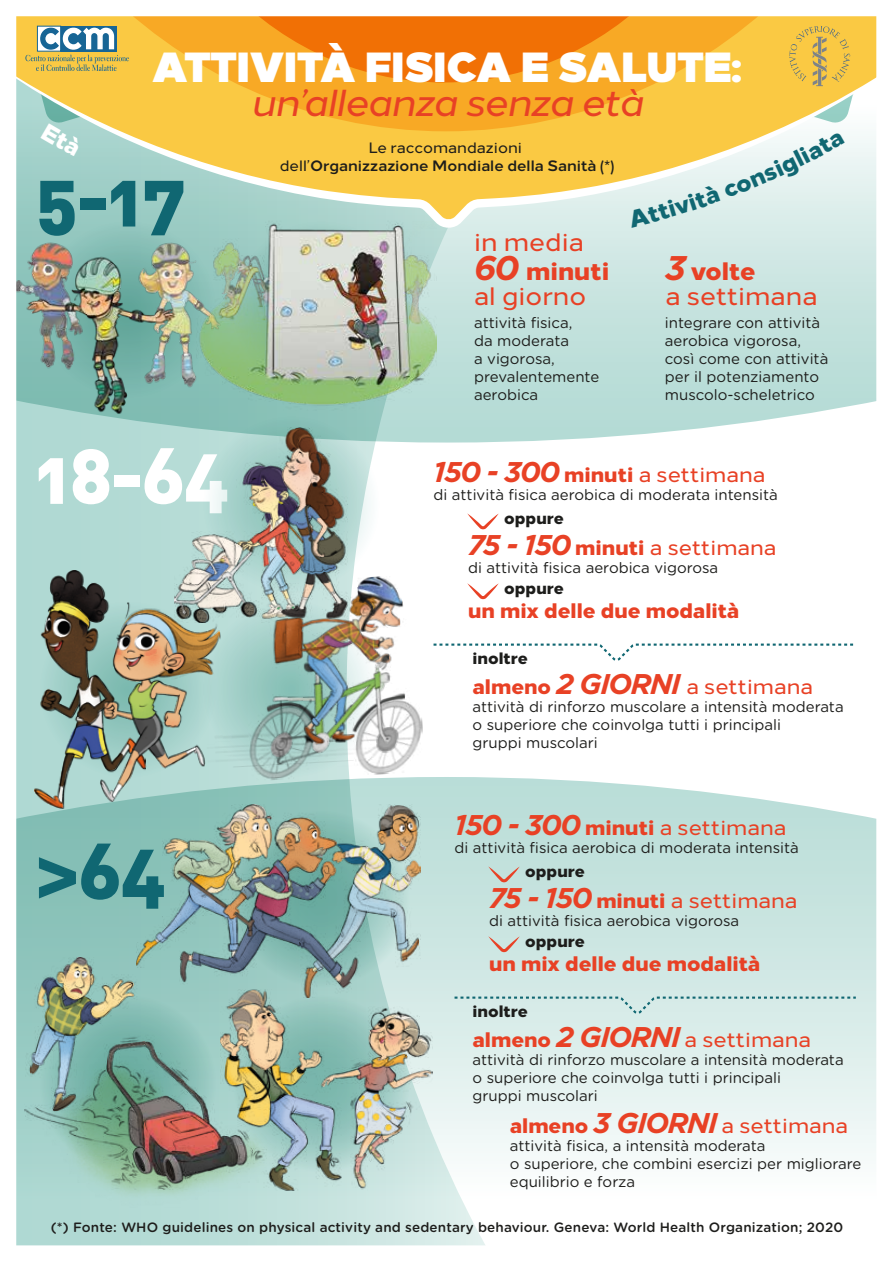
<style>
.page{position:relative;width:893px;height:1263px;background:#fff}
.page>*{position:absolute;margin:0;border:0;box-sizing:border-box;transform-origin:0 0}
.t1{font:900 76.5px "DIN Alternate";color:#106772}
.t2{font:900 76.5px "DIN Alternate";color:#fff}
.t3{font:900 42px "Loew Next";letter-spacing:-.025em;color:#fff}
.t4{font:italic 500 37.5px "Loew Next";letter-spacing:-.025em;color:#e84125}
.t5{font:500 25.2px/28.8px "Loew Next";color:#e84125}
.t6{font:500 21px "Loew Next";color:#e84125}
.t7{font:800 21px "Loew Next";color:#e84125}
.t8{font:800 16.5px "Loew Next";color:#1d1d1b}
.t9{font:15px/18px "Gotham Rounded";color:#1d1d1b}
.t10{font:700 15px/18px "Loew Next";color:#1d1d1b;text-align:center}
.t11{font:500 13.5px "Gotham Rounded";letter-spacing:.01em;color:#1e1e1c}
.s1{font-weight:500}
.s2{font-family:"Gotham";font-weight:700;font-style:italic;font-size:34.2px}
.s3{font-weight:800}
.s4{font-family:"Loew Next";font-weight:800}
.s5{font-family:"Gotham";font-weight:700;font-style:italic;font-size:28.5px}
</style>
<div class="page">
<img style="left:16px;top:16px;width:861px;height:1230px">
<svg style="left:628px;top:132px;width:217px;height:96px;background:#e8ead0"></svg>
<svg style="left:36px;top:88px;width:53px;height:69px;background:#b6cfac"></svg>
<h2 class="t3" style="left:152px;top:32px;width:592px">ATTIVITÀ FISICA E SALUTE:</h2>
<h3 class="t4" style="left:251px;top:72px;width:394px">un’alleanza senza età</h3>
<p class="t10" style="left:280px;top:137px;width:336px"><span class="s1">Le raccomandazioni<br>dell’</span>Organizzazione Mondiale della Sanità <span class="s1">(*)</span></p>
<h1 class="t1" style="left:34px;top:148px;width:153px">5-17</h1>
<h3 class="t5" style="left:474px;top:226px;width:137px">in media<br><span class="s2">60</span> <span class="s3">minuti</span></h3>
<h3 class="t5" style="left:474px;top:280px;width:114px">al giorno</h3>
<h3 class="t5" style="left:665px;top:256px;width:154px;line-height:25.2px"><span class="s2">3</span> <span class="s3">volte<br></span>a settimana</h3>
<h1 class="t2" style="left:34px;top:425px;width:197px">18-64</h1>
<h1 class="t1" style="left:34px;top:820px;width:134px"><span class="s4">&gt;</span>64</h1>
<p class="t9" style="left:474px;top:313px;width:127px">attività fisica,<br>da moderata<br>a vigorosa, prevalentemente aerobica</p>
<p class="t9" style="left:665px;top:313px;width:165px">integrare con attività aerobica vigorosa, così come con attività per il potenziamento muscolo-scheletrico</p>
<h3 class="t6" style="left:434px;top:458px;width:333px"><span class="s5">150 - 300</span> <span class="s3">minuti</span> a settimana</h3>
<p class="t9" style="left:434px;top:485px;width:346px">di attività fisica aerobica di moderata intensità</p>
<h3 class="t6" style="left:468px;top:530px;width:310px"><span class="s5">75 - 150</span> <span class="s3">minuti</span> a settimana</h3>
<p class="t9" style="left:468px;top:558px;width:252px">di attività fisica aerobica vigorosa</p>
<p class="t8" style="left:504px;top:505px;width:61px">oppure</p>
<p class="t8" style="left:504px;top:575px;width:61px">oppure</p>
<h3 class="t7" style="left:468px;top:593px;width:273px">un mix delle due modalità</h3>
<p class="t8" style="left:472px;top:645px;width:57px">inoltre</p>
<h3 class="t6" style="left:472px;top:670px;width:342px"><span class="s3">almeno</span> <span class="s5">2 GIORNI</span> a settimana</h3>
<p class="t9" style="left:472px;top:697px;width:373px">attività di rinforzo muscolare a intensità moderata o superiore che coinvolga tutti i principali<br>gruppi muscolari</p>
<h3 class="t6" style="left:454px;top:811px;width:333px"><span class="s5">150 - 300</span> <span class="s3">minuti</span> a settimana</h3>
<p class="t9" style="left:454px;top:838px;width:346px">di attività fisica aerobica di moderata intensità</p>
<h3 class="t6" style="left:489px;top:883px;width:310px"><span class="s5">75 - 150</span> <span class="s3">minuti</span> a settimana</h3>
<p class="t9" style="left:489px;top:911px;width:252px">di attività fisica aerobica vigorosa</p>
<p class="t8" style="left:525px;top:858px;width:61px">oppure</p>
<p class="t8" style="left:525px;top:928px;width:61px">oppure</p>
<h3 class="t7" style="left:489px;top:946px;width:273px">un mix delle due modalità</h3>
<p class="t8" style="left:472px;top:998px;width:57px">inoltre</p>
<h3 class="t6" style="left:472px;top:1023px;width:340px"><span class="s3">almeno</span> <span class="s5">2 GIORNI</span> a settimana</h3>
<p class="t9" style="left:472px;top:1050px;width:373px">attività di rinforzo muscolare a intensità moderata o superiore che coinvolga tutti i principali<br>gruppi muscolari</p>
<h3 class="t6" style="left:510px;top:1109px;width:340px"><span class="s3">almeno</span> <span class="s5">3 GIORNI</span> a settimana</h3>
<p class="t9" style="left:510px;top:1136px;width:353px">attività fisica, a intensità moderata<br>o superiore, che combini esercizi per migliorare equilibrio e forza</p>
<p class="t11" style="left:51px;top:1217px;width:794px">(*) Fonte: WHO guidelines on physical activity and sedentary behaviour. Geneva: World Health Organization; 2020</p>
</div>
